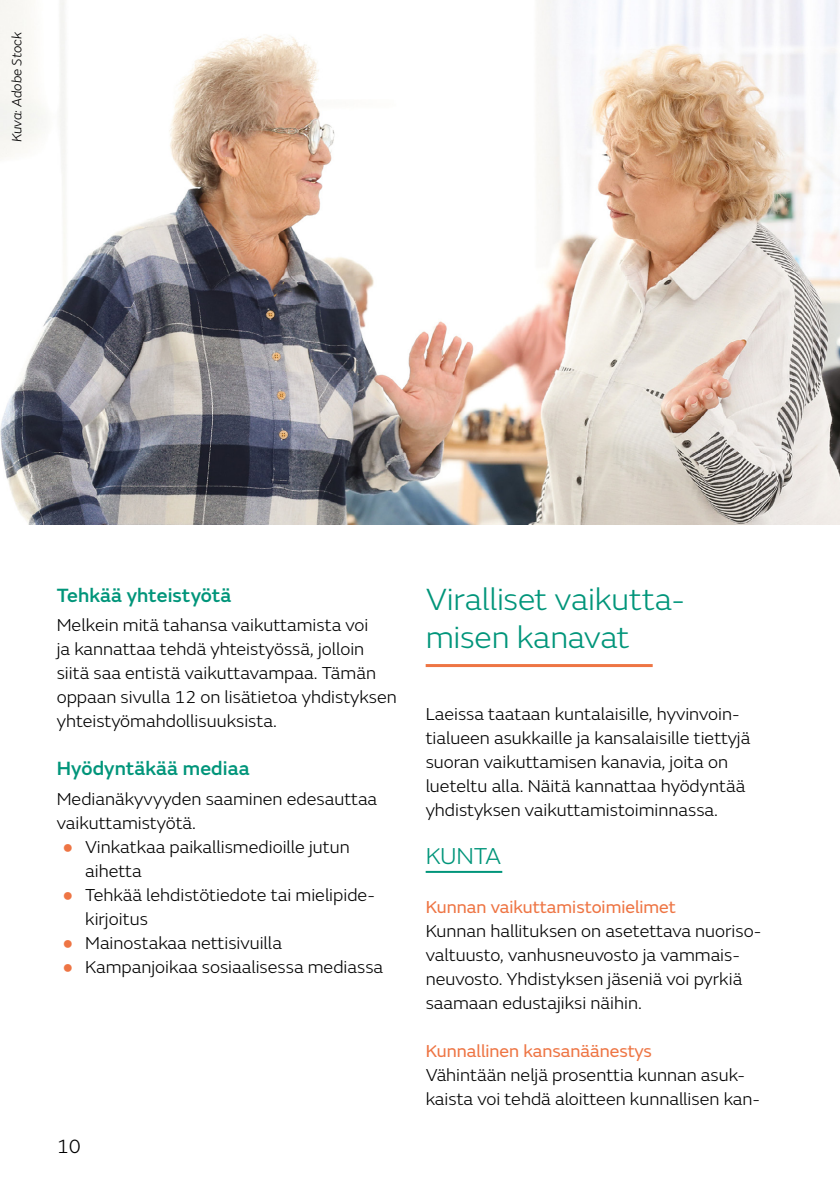
<style>
.page{position:relative;width:840px;height:1191px;background:#fff}
.page>*{position:absolute;margin:0;border:0;box-sizing:border-box;transform-origin:0 0}
.Väliotsikko_1__alaot{font:300 32px/38px "FS Emeric";letter-spacing:-.005em;color:#00957a}
.Väliotsikko_4{font:300 24px "FS Emeric";letter-spacing:-.015em;color:#00957a}
.Väliotsikko_2{font:500 20px "FS Emeric";letter-spacing:.005em;color:#00957a}
.t1{font:300 20px "FS Emeric";color:#000}
.Leipis{font:300 18px/24px "FS Emeric";color:#000}
.Luettelo{font:300 18px/24px "FS Emeric";color:#000}
.Väliotsikko_5{font:18px "FS Emeric";color:#ee7544}
.t2{font:italic 300 14px "FS Emeric";letter-spacing:-.005em;color:#000}
.s1{font-family:"Arial Narrow";font-weight:400;color:#ee7544}
</style>
<div class="page">
<img style="left:0;top:0;width:839px;height:524px">
<hr style="left:425px;top:871px;width:77px;height:2px;background:#00957a">
<hr style="left:425px;top:664px;width:227px;height:3px;background:#ee7544">
<p class="t2" style="left:7px;top:142px;width:112px;rotate:-90deg">Kuva: Adobe Stock</p>
<p class="Väliotsikko_2" style="left:57px;top:580px;width:176px">Tehkää yhteistyötä</p>
<p class="Leipis" style="left:57px;top:612px;width:341px">Melkein mitä tahansa vaikuttamista voi<br>ja kannattaa tehdä yhteistyössä, jolloin siitä saa entistä vaikuttavampaa. Tämän oppaan sivulla 12 on lisätietoa yhdistyksen yhteistyömahdollisuuksista.</p>
<p class="Väliotsikko_2" style="left:57px;top:753px;width:194px">Hyödyntäkää mediaa</p>
<p class="Leipis" style="left:57px;top:786px;width:322px">Medianäkyvyyden saaminen edesauttaa vaikuttamistyötä.</p>
<p class="Luettelo" style="left:85px;top:834px;width:266px;text-indent:-23px"><span class="s1">●</span> Vinkatkaa paikallismedioille jutun aihetta</p>
<p class="Luettelo" style="left:85px;top:882px;width:291px;text-indent:-23px"><span class="s1">●</span> Tehkää lehdistötiedote tai mielipide&shy;kirjoitus</p>
<p class="Luettelo" style="left:62px;top:930px;width:221px"><span class="s1">●</span> Mainostakaa nettisivuilla</p>
<p class="Luettelo" style="left:62px;top:954px;width:322px"><span class="s1">●</span> Kampanjoikaa sosiaalisessa mediassa</p>
<p class="t1" style="left:57px;top:1133px;width:26px">10</p>
<h2 class="Väliotsikko_1__alaot" style="left:425px;top:579px;width:261px">Viralliset vaikutta&shy;misen kanavat</h2>
<p class="Leipis" style="left:425px;top:701px;width:326px">Laeissa taataan kuntalaisille, hyvinvoin&shy;tialueen asukkaille ja kansalaisille tiettyjä suoran vaikuttamisen kanavia, joita on lueteltu alla. Näitä kannattaa hyödyntää yhdistyksen vaikuttamistoiminnassa.</p>
<h5 class="Väliotsikko_4" style="left:425px;top:840px;width:77px">KUNTA</h5>
<h6 class="Väliotsikko_5" style="left:425px;top:893px;width:252px">Kunnan vaikuttamistoimielimet</h6>
<p class="Leipis" style="left:425px;top:917px;width:337px">Kunnan hallituksen on asetettava nuoriso&shy;valtuusto, vanhusneuvosto ja vammais&shy;neuvosto. Yhdistyksen jäseniä voi pyrkiä saamaan edustajiksi näihin.</p>
<h6 class="Väliotsikko_5" style="left:425px;top:1037px;width:228px">Kunnallinen kansanäänestys</h6>
<p class="Leipis" style="left:425px;top:1061px;width:336px">Vähintään neljä prosenttia kunnan asuk&shy;kaista voi tehdä aloitteen kunnallisen kan-</p>
</div>
